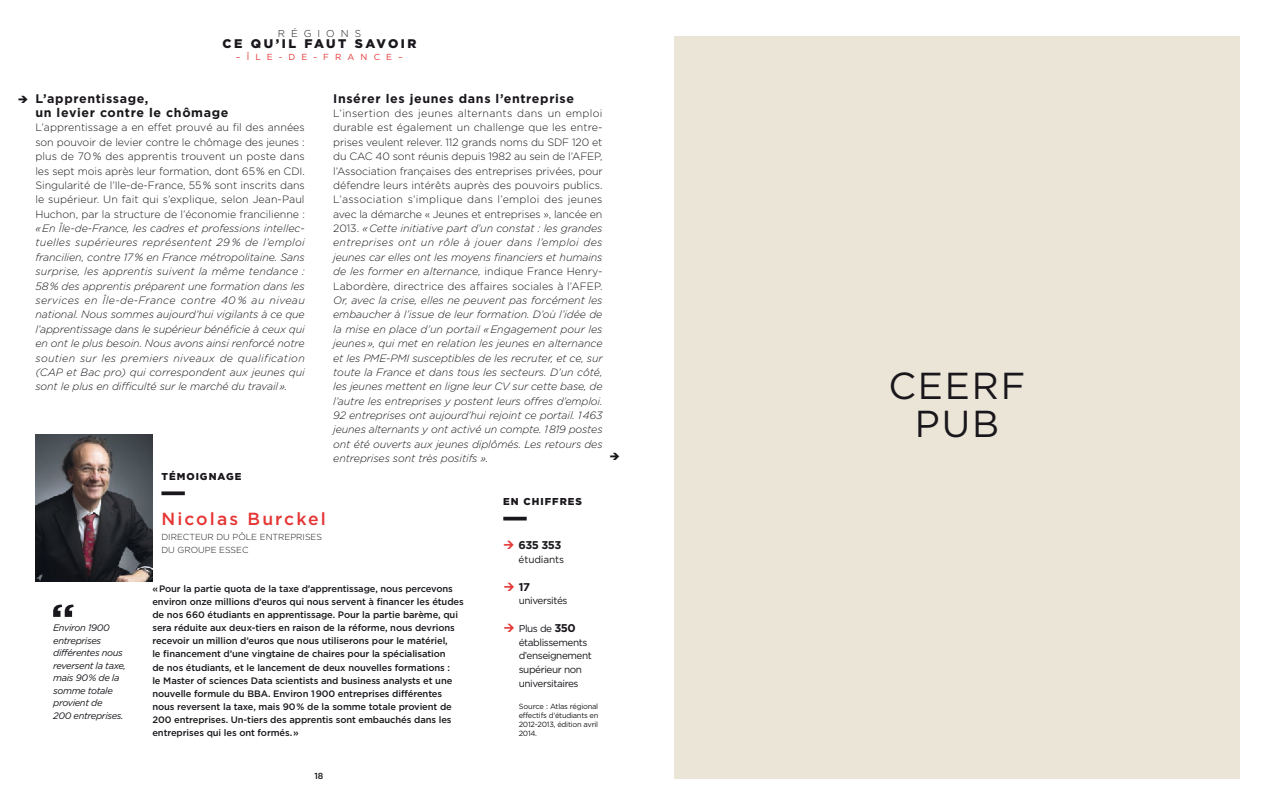
<style>
.page{position:relative;width:1276px;height:805px;background:#fff}
.page>*{position:absolute;margin:0;border:0;box-sizing:border-box;transform-origin:0 0}
.t1{font:37.5px/37.5px "Gotham";letter-spacing:.05em;color:#1a171c;text-align:center}
.t2{font:500 17.5px "Gotham";letter-spacing:.12em;color:#e53534}
.t3{font:700 12.5px/14.4px "Gotham";letter-spacing:.05em;color:#1a171c}
.t4{font:900 12.5px "Gotham";letter-spacing:.2em;color:#1a171c}
.t5{font:700 11.25px "Gotham";letter-spacing:-.045em;color:#1a171c}
.t6{font:italic 300 10.62px/14.4px "Gotham";letter-spacing:-.01em;color:#1a171c;text-align:justify}
.t7{font:300 10.62px/14.4px "Gotham";letter-spacing:-.005em;color:#1a171c;text-align:justify}
.t8{font:10px/13.8px "Gotham";letter-spacing:-.04em;color:#1a171c}
.t9{font:900 10px "Gotham";letter-spacing:.1em;color:#1a171c}
.t10{font:10px "Gotham";letter-spacing:-.01em;color:#1a171c}
.t11{font:300 10px "Gotham";letter-spacing:.6em;color:#1a171c}
.t12{font:500 9.38px/13.1px "Gotham";letter-spacing:-.01em;color:#1a171c}
.t13{font:italic 9.38px/12.5px "Gotham";letter-spacing:-.035em;color:#1a171c}
.t14{font:300 8.75px/12.5px "Gotham";color:#1a171c}
.t15{font:8.75px "Gotham";letter-spacing:.7em;color:#e53534}
.t16{font:500 8.75px "Gotham";color:#1a171c}
.t17{font:7.5px/8.8px "Gotham";letter-spacing:-.03em;color:#1a171c;text-align:justify}
.s1{font-style:italic}
.s2{font-weight:700;font-size:11.25px}
</style>
<div class="page">
<img style="left:35px;top:434px;width:117px;height:147px">
<svg style="left:161px;top:491px;width:24px;height:4px"></svg>
<svg style="left:53px;top:604px;width:21px;height:12px"></svg>
<svg style="left:503px;top:516px;width:24px;height:4px"></svg>
<div style="left:674px;top:36px;width:566px;height:742px;background:#eae5d6"></div>
<p class="t11" style="left:278px;top:28px;width:85px">RÉGIONS</p>
<p class="t4" style="left:222px;top:36px;width:196px">CE QU’IL FAUT SAVOIR</p>
<p class="t15" style="left:236px;top:52px;width:168px">–ÎLE-DE-FRANCE–</p>
<p class="t3" style="left:35px;top:91px;width:195px">L’apprentissage,<br>un levier contre le chômage</p>
<p class="t7" style="left:35px;top:120px;width:271px">L’apprentissage a en effet prouvé au fil des années son pouvoir de levier contre le chômage des jeunes : plus de 70% des apprentis trouvent un poste dans les sept mois après leur formation, dont 65% en CDI.<br>Singularité de l’Ile-de-France, 55% sont inscrits dans le supérieur. Un fait qui s’explique, selon Jean-Paul Huchon, par la structure de l’économie francilienne :</p>
<p class="t6" style="left:35px;top:221px;width:271px">« En Île-de-France, les cadres et professions intellec&shy;tuelles supérieures représentent 29 % de l’emploi francilien, contre 17 % en France métropolitaine. Sans surprise, les apprentis suivent la même tendance :<br>58 % des apprentis préparent une formation dans les services en Île-de-France contre 40 % au niveau national. Nous sommes aujourd’hui vigilants à ce que l’apprentissage dans le supérieur bénéficie à ceux qui en ont le plus besoin. Nous avons ainsi renforcé notre soutien sur les premiers niveaux de qualification (CAP et Bac pro) qui correspondent aux jeunes qui sont le plus en difficulté sur le marché du travail ».</p>
<p class="t3" style="left:333px;top:91px;width:242px">Insérer les jeunes dans l’entreprise</p>
<p class="t7" style="left:333px;top:106px;width:271px">L’insertion des jeunes alternants dans un emploi durable est également un challenge que les entre&shy;prises veulent relever. 112 grands noms du SDF 120 et du CAC 40 sont réunis depuis 1982 au sein de l’AFEP, l’Association françaises des entreprises privées, pour défendre leurs intérêts auprès des pouvoirs publics.<br>L’association s’implique dans l’emploi des jeunes avec la démarche « Jeunes et entreprises », lancée en 2013. <span class="s1">« Cette initiative part d’un constat : les grandes entreprises ont un rôle à jouer dans l’emploi des jeunes car elles ont les moyens financiers et humains de les former en alternance,</span> indique France Henry-Labordère, directrice des affaires sociales à l’AFEP.</p>
<p class="t6" style="left:333px;top:293px;width:271px">Or, avec la crise, elles ne peuvent pas forcément les embaucher à l’issue de leur formation. D’où l’idée de la mise en place d’un portail « Engagement pour les jeunes », qui met en relation les jeunes en alternance et les PME-PMI susceptibles de les recruter, et ce, sur toute la France et dans tous les secteurs. D’un côté, les jeunes mettent en ligne leur CV sur cette base, de l’autre les entreprises y postent leurs offres d’emploi.<br>92 entreprises ont aujourd’hui rejoint ce portail. 1 463 jeunes alternants y ont activé un compte. 1 819 postes ont été ouverts aux jeunes diplômés. Les retours des entreprises sont très positifs ».</p>
<p class="t13" style="left:53px;top:621px;width:74px">Environ 1900 entreprises différentes nous reversent la taxe, mais 90% de la somme totale provient de<br>200 entreprises.</p>
<p class="t9" style="left:161px;top:470px;width:81px">TÉMOIGNAGE</p>
<h2 class="t2" style="left:161px;top:509px;width:166px">Nicolas Burckel</h2>
<p class="t14" style="left:161px;top:530px;width:162px">DIRECTEUR DU PÔLE ENTREPRISES<br>DU GROUPE ESSEC</p>
<p class="t12" style="left:152px;top:581px;width:313px">« Pour la partie quota de la taxe d’apprentissage, nous percevons environ onze millions d’euros qui nous servent à financer les études de nos 660 étudiants en apprentissage. Pour la partie barème, qui sera réduite aux deux-tiers en raison de la réforme, nous devrions recevoir un million d’euros que nous utiliserons pour le matériel,<br>le financement d’une vingtaine de chaires pour la spécialisation<br>de nos étudiants, et le lancement de deux nouvelles formations :<br>le Master of sciences Data scientists and business analysts et une nouvelle formule du BBA. Environ 1900 entreprises différentes nous reversent la taxe, mais 90% de la somme totale provient de 200 entreprises. Un-tiers des apprentis sont embauchés dans les entreprises qui les ont formés. »</p>
<p class="t16" style="left:314px;top:770px;width:10px">18</p>
<p class="t9" style="left:503px;top:496px;width:80px">EN CHIFFRES</p>
<p class="t5" style="left:518px;top:538px;width:44px">635 353</p>
<p class="t10" style="left:518px;top:554px;width:47px">étudiants</p>
<p class="t5" style="left:519px;top:580px;width:13px">17</p>
<p class="t8" style="left:519px;top:593px;width:50px">universités</p>
<p class="t8" style="left:519px;top:621px;width:75px">Plus de <span class="s2">350 </span>établissements d’enseignement supérieur non universitaires</p>
<p class="t17" style="left:519px;top:702px;width:81px">Source : Atlas régional effectifs d’étudiants en 2012-2013, édition avril 2014.</p>
<h1 class="t1" style="left:888px;top:366px;width:139px">CEERF<br>PUB</h1>
</div>
